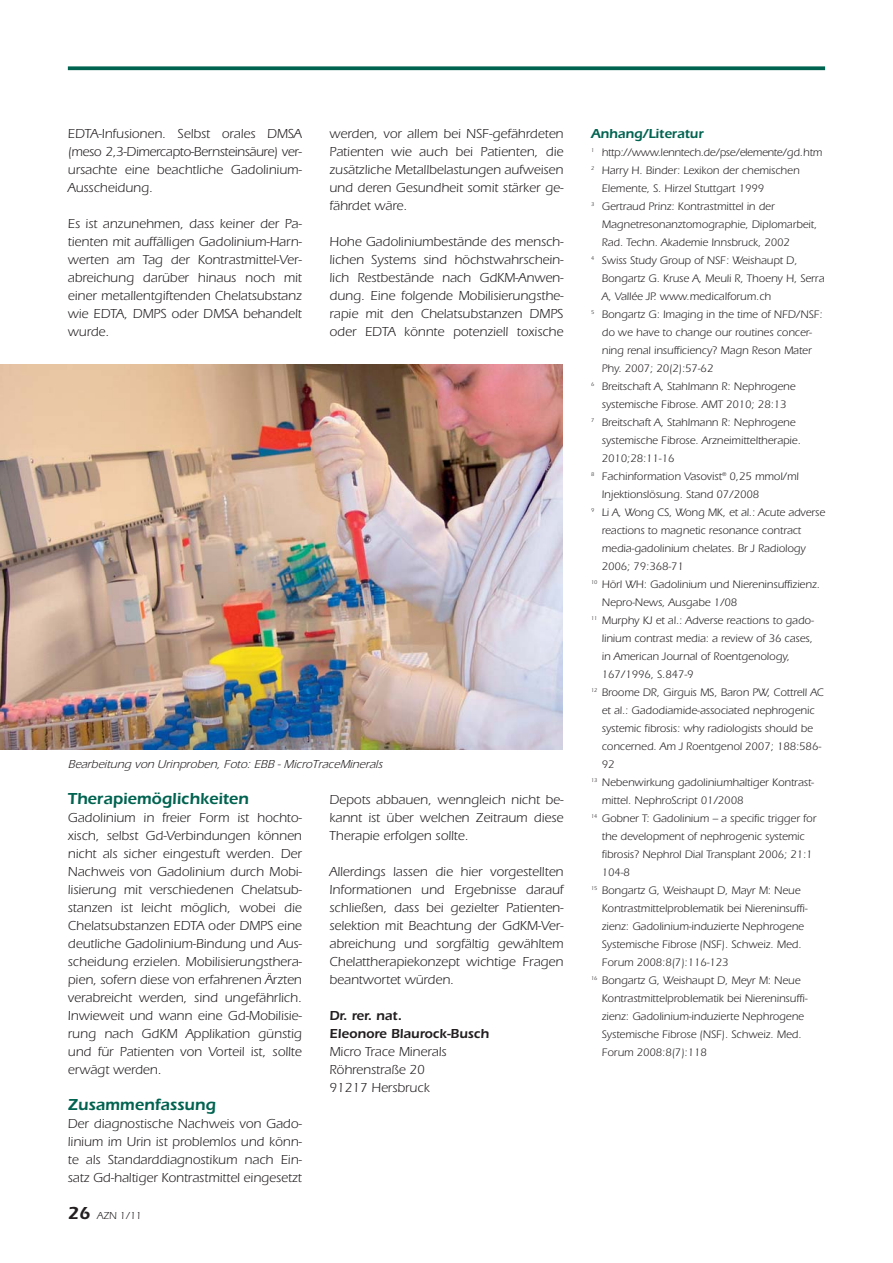
<style>
.page{position:relative;width:893px;height:1263px;background:#fff}
.page>*{position:absolute;margin:0;border:0;box-sizing:border-box;transform-origin:0 0}
.t1{font:600 16.5px "Itc Eras";color:#006350}
.t2{font:13.5px/18px "Itc Eras";color:#231f20;text-align:justify}
.t3{font:600 13.5px/18px "Itc Eras";color:#231f20}
.t4{font:600 13.5px "Itc Eras";color:#006350}
.t5{font:italic 12px "Itc Eras";color:#231f20}
.t6{font:11.25px "Itc Eras";color:#231f20}
.t7{font:11.25px "Itc Eras";letter-spacing:-.025em;color:#231f20}
.t8{font:10.5px "Itc Eras";color:#231f20}
.s1{font-weight:600;font-size:18px}
</style>
<div class="page">
<svg style="left:68px;top:66px;width:757px;height:4px;fill:#006350"></svg>
<img style="left:0;top:364px;width:563px;height:386px">
<p class="t2" style="left:68px;top:126px;width:236px">EDTA-Infusionen. Selbst orales DMSA (meso 2,3-Dimercapto-Bernsteinsäure) ver&shy;ursachte eine beachtliche Gadolinium-Ausscheidung.</p>
<p class="t2" style="left:68px;top:216px;width:236px">Es ist anzunehmen, dass keiner der Pa&shy;tienten mit auffälligen Gadolinium-Harn&shy;werten am Tag der Kontrastmittel-Ver&shy;abreichung darüber hinaus noch mit einer metallentgiftenden Chelatsubstanz wie EDTA, DMPS oder DMSA behandelt wurde.</p>
<p class="t2" style="left:329px;top:126px;width:236px">werden, vor allem bei NSF-gefährdeten Patienten wie auch bei Patienten, die zusätzliche Metallbelastungen aufweisen und deren Gesundheit somit stärker ge&shy;fährdet wäre.</p>
<p class="t2" style="left:329px;top:234px;width:236px">Hohe Gadoliniumbestände des mensch&shy;lichen Systems sind höchstwahrschein&shy;lich Restbestände nach GdKM-Anwen&shy;dung. Eine folgende Mobilisierungsthe&shy;rapie mit den Chelatsubstanzen DMPS oder EDTA könnte potenziell toxische</p>
<p class="t5" style="left:68px;top:760px;width:318px">Bearbeitung von Urinproben, Foto: EBB - MicroTraceMinerals</p>
<p class="t1" style="left:68px;top:793px;width:182px">Therapiemöglichkeiten</p>
<p class="t2" style="left:68px;top:810px;width:236px">Gadolinium in freier Form ist hochto&shy;xisch, selbst Gd-Verbindungen können nicht als sicher eingestuft werden. Der Nachweis von Gadolinium durch Mobi&shy;lisierung mit verschiedenen Chelatsub&shy;stanzen ist leicht möglich, wobei die Chelatsubstanzen EDTA oder DMPS eine deutliche Gadolinium-Bindung und Aus&shy;scheidung erzielen. Mobilisierungsthera&shy;pien, sofern diese von erfahrenen Ärzten verabreicht werden, sind ungefährlich.<br>Inwieweit und wann eine Gd-Mobilisie&shy;rung nach GdKM Applikation günstig und für Patienten von Vorteil ist, sollte erwägt werden.</p>
<p class="t1" style="left:68px;top:1099px;width:150px">Zusammenfassung</p>
<p class="t2" style="left:68px;top:1116px;width:236px">Der diagnostische Nachweis von Gado&shy;linium im Urin ist problemlos und könn&shy;te als Standarddiagnostikum nach Ein&shy;satz Gd-haltiger Kontrastmittel eingesetzt</p>
<p class="t8" style="left:68px;top:1212px;width:75px"><span class="s1">26</span> AZN 1/11</p>
<p class="t2" style="left:329px;top:792px;width:236px">Depots abbauen, wenngleich nicht be&shy;kannt ist über welchen Zeitraum diese Therapie erfolgen sollte.</p>
<p class="t2" style="left:329px;top:864px;width:236px">Allerdings lassen die hier vorgestellten Informationen und Ergebnisse darauf schließen, dass bei gezielter Patienten&shy;selektion mit Beachtung der GdKM-Ver&shy;abreichung und sorgfältig gewähltem Chelattherapiekonzept wichtige Fragen beantwortet würden.</p>
<p class="t3" style="left:329px;top:1008px;width:161px">Dr. rer. nat.<br>Eleonore Blaurock-Busch</p>
<p class="t2" style="left:329px;top:1044px;width:119px;text-align:left">Micro Trace Minerals<br>Röhrenstraße 20<br>91217 Hersbruck</p>
<p class="t4" style="left:591px;top:129px;width:114px">Anhang/Literatur</p>
<p class="t7" style="left:591px;top:148px;width:233px"><sup>1</sup> http://www.lenntech.de/pse/elemente/gd.htm</p>
<p class="t6" style="left:591px;top:166px;width:210px"><sup>2</sup> Harry H. Binder: Lexikon der chemischen</p>
<p class="t6" style="left:601px;top:184px;width:164px">Elemente, S. Hirzel Stuttgart 1999</p>
<p class="t6" style="left:591px;top:202px;width:185px"><sup>3</sup> Gertraud Prinz: Kontrastmittel in der</p>
<p class="t6" style="left:601px;top:220px;width:217px">Magnetresonanztomographie, Diplomarbeit,</p>
<p class="t6" style="left:601px;top:238px;width:190px">Rad. Techn. Akademie Innsbruck, 2002</p>
<p class="t6" style="left:591px;top:256px;width:208px"><sup>4</sup> Swiss Study Group of NSF: Weishaupt D,</p>
<p class="t6" style="left:601px;top:274px;width:224px">Bongartz G. Kruse A, Meuli R, Thoeny H, Serra</p>
<p class="t6" style="left:601px;top:292px;width:171px">A, Vallée JP. www.medicalforum.ch</p>
<p class="t6" style="left:591px;top:310px;width:233px"><sup>5</sup> Bongartz G: Imaging in the time of NFD/NSF:</p>
<p class="t6" style="left:601px;top:328px;width:212px">do we have to change our routines concer-</p>
<p class="t6" style="left:601px;top:346px;width:211px">ning renal insufficiency? Magn Reson Mater</p>
<p class="t6" style="left:601px;top:364px;width:113px">Phy. 2007; 20(2):57-62</p>
<p class="t6" style="left:591px;top:382px;width:206px"><sup>6</sup> Breitschaft A, Stahlmann R: Nephrogene</p>
<p class="t6" style="left:601px;top:400px;width:186px">systemische Fibrose. AMT 2010; 28:13</p>
<p class="t6" style="left:591px;top:418px;width:206px"><sup>7</sup> Breitschaft A, Stahlmann R: Nephrogene</p>
<p class="t6" style="left:601px;top:436px;width:200px">systemische Fibrose. Arzneimitteltherapie.</p>
<p class="t6" style="left:601px;top:454px;width:74px">2010;28:11-16</p>
<p class="t6" style="left:591px;top:472px;width:209px"><sup>8</sup> Fachinformation Vasovist<sup>®</sup> 0,25 mmol/ml</p>
<p class="t6" style="left:601px;top:490px;width:159px">Injektionslösung. Stand 07/2008</p>
<p class="t6" style="left:591px;top:508px;width:235px"><sup>9</sup> Li A, Wong CS, Wong MK, et al.: Acute adverse</p>
<p class="t6" style="left:601px;top:526px;width:201px">reactions to magnetic resonance contract</p>
<p class="t6" style="left:601px;top:544px;width:205px">media-gadolinium chelates. Br J Radiology</p>
<p class="t6" style="left:601px;top:562px;width:84px">2006; 79:368-71</p>
<p class="t6" style="left:591px;top:580px;width:230px"><sup>10</sup> Hörl WH: Gadolinium und Niereninsuffizienz.</p>
<p class="t6" style="left:601px;top:598px;width:137px">Nepro-News, Ausgabe 1/08</p>
<p class="t6" style="left:591px;top:616px;width:224px"><sup>11</sup> Murphy KJ et al.: Adverse reactions to gado-</p>
<p class="t6" style="left:601px;top:634px;width:213px">linium contrast media: a review of 36 cases,</p>
<p class="t6" style="left:601px;top:652px;width:190px">in American Journal of Roentgenology,</p>
<p class="t6" style="left:601px;top:670px;width:93px">167/1996, S.847-9</p>
<p class="t6" style="left:591px;top:688px;width:234px"><sup>12</sup> Broome DR, Girguis MS, Baron PW, Cottrell AC</p>
<p class="t6" style="left:601px;top:706px;width:214px">et al.: Gadodiamide-associated nephrogenic</p>
<p class="t6" style="left:601px;top:724px;width:213px">systemic fibrosis: why radiologists should be</p>
<p class="t6" style="left:601px;top:742px;width:221px">concerned. Am J Roentgenol 2007; 188:586-</p>
<p class="t6" style="left:601px;top:760px;width:14px">92</p>
<p class="t6" style="left:591px;top:778px;width:224px"><sup>13</sup> Nebenwirkung gadoliniumhaltiger Kontrast-</p>
<p class="t6" style="left:601px;top:796px;width:143px">mittel. NephroScript 01/2008</p>
<p class="t6" style="left:591px;top:814px;width:227px"><sup>14</sup> Gobner T: Gadolinium – a specific trigger for</p>
<p class="t6" style="left:601px;top:832px;width:204px">the development of nephrogenic systemic</p>
<p class="t6" style="left:601px;top:850px;width:212px">fibrosis? Nephrol Dial Transplant 2006; 21:1</p>
<p class="t6" style="left:601px;top:868px;width:30px">104-8</p>
<p class="t6" style="left:591px;top:886px;width:211px"><sup>15</sup> Bongartz G, Weishaupt D, Mayr M: Neue</p>
<p class="t6" style="left:601px;top:904px;width:207px">Kontrastmittelproblematik bei Niereninsuffi-</p>
<p class="t6" style="left:601px;top:922px;width:204px">zienz: Gadolinium-induzierte Nephrogene</p>
<p class="t6" style="left:601px;top:940px;width:201px">Systemische Fibrose (NSF). Schweiz. Med.</p>
<p class="t6" style="left:601px;top:958px;width:128px">Forum 2008:8(7):116-123</p>
<p class="t6" style="left:591px;top:976px;width:211px"><sup>16</sup> Bongartz G, Weishaupt D, Meyr M: Neue</p>
<p class="t6" style="left:601px;top:994px;width:207px">Kontrastmittelproblematik bei Niereninsuffi-</p>
<p class="t6" style="left:601px;top:1012px;width:204px">zienz: Gadolinium-induzierte Nephrogene</p>
<p class="t6" style="left:601px;top:1030px;width:201px">Systemische Fibrose (NSF). Schweiz. Med.</p>
<p class="t6" style="left:601px;top:1048px;width:106px">Forum 2008:8(7):118</p>
</div>
